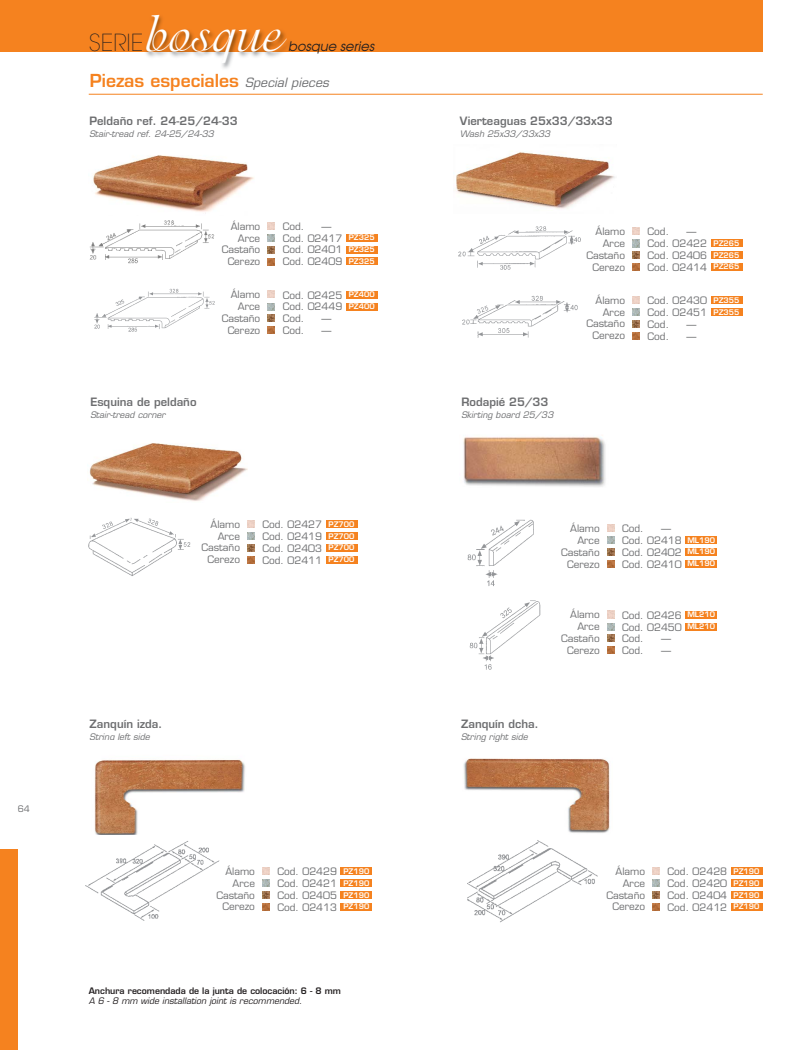
<style>
.page{position:relative;width:796px;height:1050px;background:#fff}
.page>*{position:absolute;margin:0;border:0;box-sizing:border-box;transform-origin:0 0}
.t1{font:49.5px "Isadora Std";color:#fff}
.t2{font:600 17.5px "Eurostile";color:#f5821f}
.t3{font:italic 13.12px "Avant Garde";color:#231f20}
.t4{font:600 11.25px "Eurostile";color:#6d6e70}
.t5{font:10px/11.9px "Eurostile LT Std";color:#6d6e70;text-align:right}
.t6{font:italic 8.75px "Eurostile";color:#6d6e70}
.t7{font:600 8.75px/10px "Eurostile";color:#231f20}
.t8{font:8.75px "Eurostile LT Std";color:#6d6e70}
.t9{font:600 7.5px/11.9px "Eurostile LT Std";color:#fff;text-align:justify}
.s1{font-family:"Avant Garde";font-weight:200;font-size:23.38px;color:#231f20}
.s2{font-weight:400;font-style:italic;font-size:12.5px;color:#6d6e70}
.s3{font-weight:400;font-style:italic}
</style>
<div class="page">
<div style="left:0;top:849px;width:18px;height:200px;background:#f5821f"></div>
<div style="left:0;top:0;width:762px;height:52px;background:#f5821f"></div>
<img style="left:146px;top:16px;width:144px;height:53px">
<hr style="left:89px;top:94px;width:673px;height:1px;background:#f5821f">
<img style="left:467px;top:519px;width:67px;height:67px">
<img style="left:88px;top:518px;width:103px;height:58px">
<img style="left:89px;top:220px;width:126px;height:44px">
<img style="left:454px;top:152px;width:161px;height:57px">
<img style="left:89px;top:443px;width:158px;height:58px">
<img style="left:93px;top:155px;width:161px;height:57px">
<img style="left:463px;top:437px;width:143px;height:50px">
<img style="left:94px;top:759px;width:151px;height:76px">
<img style="left:463px;top:758px;width:147px;height:75px">
<img style="left:467px;top:840px;width:131px;height:82px">
<img style="left:85px;top:841px;width:135px;height:80px">
<div style="left:345px;top:234px;width:32px;height:7px;background:#f5821f"></div>
<div style="left:345px;top:246px;width:32px;height:7px;background:#f5821f"></div>
<div style="left:345px;top:257px;width:32px;height:8px;background:#f5821f"></div>
<svg style="left:267px;top:222px;width:7px;height:43px"></svg>
<img style="left:94px;top:288px;width:121px;height:44px">
<div style="left:345px;top:291px;width:32px;height:7px;background:#f5821f"></div>
<div style="left:345px;top:302px;width:32px;height:8px;background:#f5821f"></div>
<svg style="left:267px;top:291px;width:7px;height:43px"></svg>
<div style="left:684px;top:536px;width:32px;height:8px;background:#f5821f"></div>
<div style="left:684px;top:548px;width:32px;height:7px;background:#f5821f"></div>
<div style="left:684px;top:559px;width:32px;height:8px;background:#f5821f"></div>
<svg style="left:607px;top:524px;width:6px;height:7px"></svg>
<svg style="left:607px;top:537px;width:6px;height:30px"></svg>
<div style="left:325px;top:520px;width:32px;height:8px;background:#f5821f"></div>
<div style="left:325px;top:532px;width:32px;height:8px;background:#f5821f"></div>
<div style="left:325px;top:544px;width:32px;height:7px;background:#f5821f"></div>
<div style="left:325px;top:555px;width:32px;height:8px;background:#f5821f"></div>
<svg style="left:247px;top:520px;width:7px;height:43px"></svg>
<div style="left:340px;top:867px;width:32px;height:8px;background:#f5821f"></div>
<div style="left:340px;top:879px;width:32px;height:7px;background:#f5821f"></div>
<div style="left:340px;top:890px;width:32px;height:8px;background:#f5821f"></div>
<div style="left:340px;top:902px;width:32px;height:8px;background:#f5821f"></div>
<svg style="left:262px;top:867px;width:7px;height:43px"></svg>
<div style="left:730px;top:867px;width:32px;height:8px;background:#f5821f"></div>
<div style="left:730px;top:879px;width:32px;height:7px;background:#f5821f"></div>
<div style="left:730px;top:890px;width:32px;height:8px;background:#f5821f"></div>
<div style="left:730px;top:902px;width:32px;height:8px;background:#f5821f"></div>
<svg style="left:652px;top:867px;width:7px;height:43px"></svg>
<img style="left:469px;top:600px;width:72px;height:70px">
<div style="left:684px;top:611px;width:32px;height:7px;background:#f5821f"></div>
<div style="left:684px;top:622px;width:32px;height:8px;background:#f5821f"></div>
<svg style="left:607px;top:611px;width:6px;height:43px"></svg>
<img style="left:458px;top:226px;width:123px;height:44px">
<div style="left:710px;top:239px;width:32px;height:8px;background:#f5821f"></div>
<div style="left:710px;top:251px;width:32px;height:8px;background:#f5821f"></div>
<div style="left:710px;top:263px;width:32px;height:8px;background:#f5821f"></div>
<svg style="left:632px;top:227px;width:7px;height:44px"></svg>
<img style="left:462px;top:295px;width:116px;height:43px">
<div style="left:710px;top:296px;width:32px;height:8px;background:#f5821f"></div>
<div style="left:710px;top:308px;width:32px;height:8px;background:#f5821f"></div>
<svg style="left:632px;top:296px;width:7px;height:43px"></svg>
<p class="t8" style="left:18px;top:804px;width:14px">64</p>
<p class="t1" style="left:89px;top:15px;width:195px"><span class="s1">SERIE</span>bosque</p>
<p class="t3" style="left:288px;top:41px;width:90px">bosque series</p>
<p class="t2" style="left:90px;top:74px;width:243px">Piezas especiales <span class="s2">Special pieces</span></p>
<p class="t4" style="left:89px;top:117px;width:150px">Peldaño ref. 24-25/24-33</p>
<p class="t6" style="left:89px;top:130px;width:128px">Stair-tread ref. 24-25/24-33</p>
<p class="t4" style="left:459px;top:117px;width:154px">Vierteaguas 25x33/33x33</p>
<p class="t6" style="left:459px;top:130px;width:94px">Wash 25x33/33x33</p>
<p class="t5" style="left:221px;top:221px;width:40px">Álamo<br>Arce<br>Castaño<br>Cerezo</p>
<p class="t5" style="left:282px;top:221px;width:23px">Cod.</p>
<p class="t5" style="left:282px;top:221px;width:61px;text-align:left;text-indent:39px">—<br>Cod. 02417<br>Cod. 02401<br>Cod. 02409</p>
<p class="t9" style="left:348px;top:232px;width:27px">PZ325<br>PZ325<br>PZ325</p>
<p class="t5" style="left:586px;top:226px;width:40px">Álamo<br>Arce<br>Castaño<br>Cerezo</p>
<p class="t5" style="left:647px;top:226px;width:23px">Cod.</p>
<p class="t5" style="left:647px;top:226px;width:61px;text-align:left;text-indent:39px">—<br>Cod. 02422<br>Cod. 02406<br>Cod. 02414</p>
<p class="t9" style="left:713px;top:237px;width:27px">PZ265<br>PZ265<br>PZ265</p>
<p class="t5" style="left:221px;top:289px;width:40px">Álamo<br>Arce<br>Castaño<br>Cerezo</p>
<p class="t5" style="left:282px;top:290px;width:61px;text-align:justify">Cod. 02425<br>Cod. 02449<br>Cod.</p>
<p class="t9" style="left:348px;top:289px;width:27px">PZ400<br>PZ400</p>
<p class="t5" style="left:321px;top:313px;width:11px">—</p>
<p class="t5" style="left:282px;top:325px;width:23px">Cod.</p>
<p class="t5" style="left:321px;top:325px;width:11px">—</p>
<p class="t5" style="left:586px;top:295px;width:40px">Álamo<br>Arce<br>Castaño<br>Cerezo</p>
<p class="t5" style="left:647px;top:295px;width:61px;text-align:justify">Cod. 02430<br>Cod. 02451<br>Cod.</p>
<p class="t9" style="left:713px;top:294px;width:27px">PZ355<br>PZ355</p>
<p class="t5" style="left:686px;top:319px;width:11px">—</p>
<p class="t5" style="left:647px;top:331px;width:23px">Cod.</p>
<p class="t5" style="left:686px;top:331px;width:11px">—</p>
<p class="t4" style="left:90px;top:398px;width:108px">Esquina de peldaño</p>
<p class="t6" style="left:90px;top:411px;width:78px">Stair-tread corner</p>
<p class="t4" style="left:461px;top:398px;width:89px">Rodapié 25/33</p>
<p class="t6" style="left:461px;top:411px;width:95px">Skirting board 25/33</p>
<p class="t5" style="left:201px;top:518px;width:40px">Álamo<br>Arce<br>Castaño<br>Cerezo</p>
<p class="t5" style="left:262px;top:519px;width:61px;text-align:justify">Cod. 02427<br>Cod. 02419<br>Cod. 02403<br>Cod. 02411</p>
<p class="t9" style="left:328px;top:518px;width:27px">PZ700<br>PZ700<br>PZ700<br>PZ700</p>
<p class="t5" style="left:561px;top:523px;width:40px">Álamo<br>Arce<br>Castaño<br>Cerezo</p>
<p class="t5" style="left:621px;top:523px;width:23px">Cod.</p>
<p class="t5" style="left:621px;top:523px;width:61px;text-align:left;text-indent:39px">—<br>Cod. 02418<br>Cod. 02402<br>Cod. 02410</p>
<p class="t9" style="left:687px;top:534px;width:29px">ML190<br>ML190<br>ML190</p>
<p class="t5" style="left:561px;top:609px;width:40px">Álamo<br>Arce<br>Castaño<br>Cerezo</p>
<p class="t5" style="left:621px;top:609px;width:61px;text-align:justify">Cod. 02426<br>Cod. 02450<br>Cod.</p>
<p class="t9" style="left:687px;top:609px;width:29px">ML210<br>ML210</p>
<p class="t5" style="left:660px;top:633px;width:11px">—</p>
<p class="t5" style="left:621px;top:645px;width:23px">Cod.</p>
<p class="t5" style="left:660px;top:645px;width:11px">—</p>
<p class="t4" style="left:90px;top:719px;width:74px">Zanquín izda.</p>
<p class="t6" style="left:90px;top:733px;width:63px">String left side</p>
<p class="t4" style="left:461px;top:719px;width:79px">Zanquín dcha.</p>
<p class="t6" style="left:461px;top:733px;width:70px">String right side</p>
<p class="t5" style="left:216px;top:865px;width:40px">Álamo<br>Arce<br>Castaño<br>Cerezo</p>
<p class="t5" style="left:277px;top:866px;width:61px;text-align:justify">Cod. 02429<br>Cod. 02421<br>Cod. 02405<br>Cod. 02413</p>
<p class="t9" style="left:343px;top:865px;width:27px">PZ190<br>PZ190<br>PZ190<br>PZ190</p>
<p class="t5" style="left:606px;top:865px;width:40px">Álamo<br>Arce<br>Castaño<br>Cerezo</p>
<p class="t5" style="left:667px;top:866px;width:61px;text-align:justify">Cod. 02428<br>Cod. 02420<br>Cod. 02404<br>Cod. 02412</p>
<p class="t9" style="left:733px;top:865px;width:27px">PZ190<br>PZ190<br>PZ190<br>PZ190</p>
<p class="t7" style="left:89px;top:986px;width:254px">Anchura recomendada de la junta de colocación: 6 - 8 mm<br><span class="s3">A 6 - 8 mm wide installation joint is recommended.</span></p>
</div>
